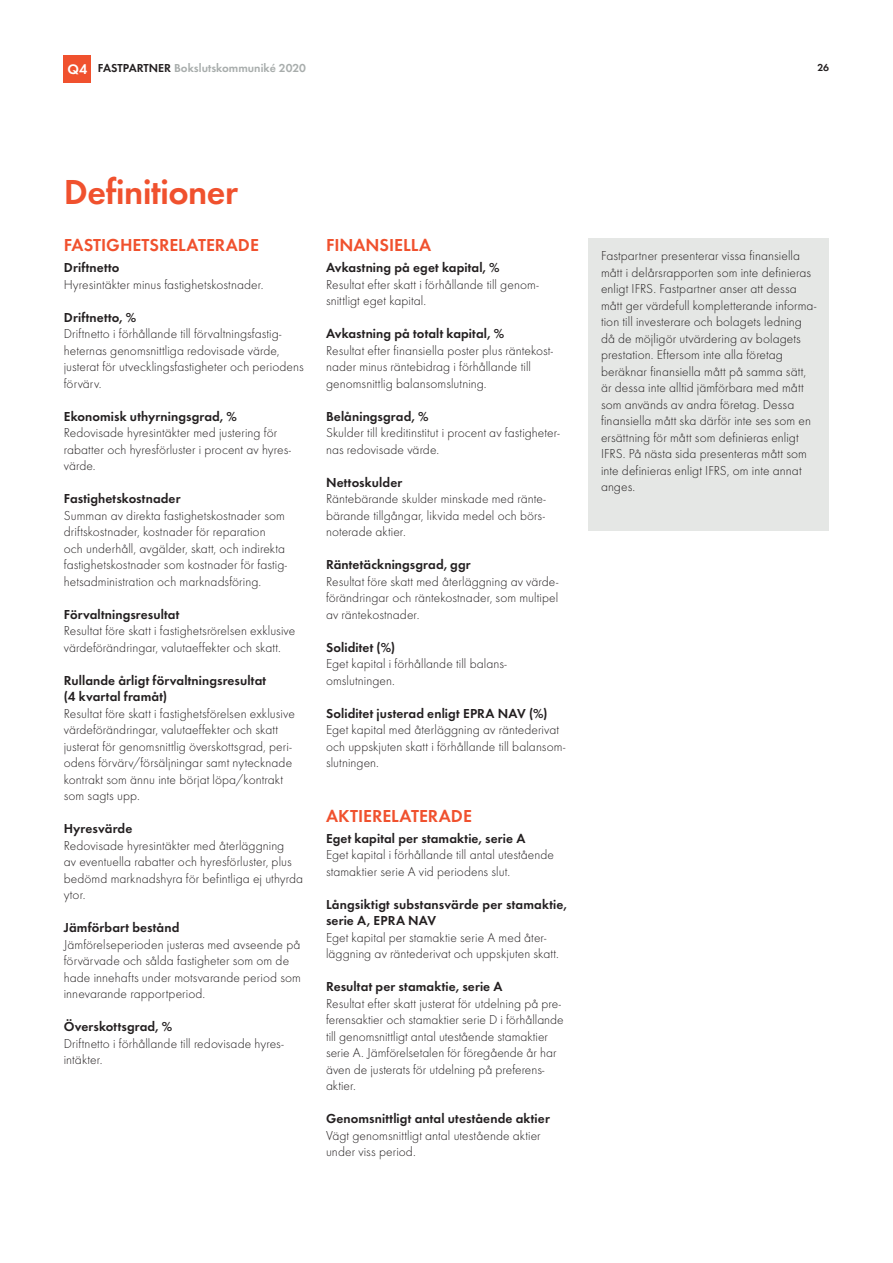
<style>
.page{position:relative;width:893px;height:1263px;background:#fff}
.page>*{position:absolute;margin:0;border:0;box-sizing:border-box;transform-origin:0 0}
.Rubrik{font:600 36px "Futura EFTU";letter-spacing:-.01em;color:#f0512e}
.Röd_underrubrik{font:600 18px "Futura EFTU";color:#f0512e}
.Futura_bröd{font:300 13.5px/16.5px "Futura EFTU";letter-spacing:.005em;color:#231f20}
.Mellis{font:600 13.5px/16.5px "Futura EFTU";letter-spacing:.01em;color:#231f20}
.t1{font:600 12px "Futura EFTU";color:#a8adac}
.t2{font:600 10.5px "Futura EFTU";color:#231f20}
.s1{font-size:14.4px;color:#fff}
.s2{color:#231f20}
</style>
<div class="page">
<div style="left:64px;top:55px;width:27px;height:27px;background:#f0512e"></div>
<div style="left:588px;top:238px;width:241px;height:293px;background:#e5e7e5"></div>
<p class="t1" style="left:68px;top:61px;width:240px"><span class="s1">Q4</span> <span class="s2">FASTPARTNER</span> Bokslutskommuniké 2020</p>
<p class="t2" style="left:817px;top:61px;width:13px">26</p>
<p class="Rubrik" style="left:64px;top:170px;width:176px">Definitioner</p>
<p class="Röd_underrubrik" style="left:64px;top:235px;width:197px">FASTIGHETSRELATERADE</p>
<p class="Mellis" style="left:64px;top:259px;width:57px">Driftnetto</p>
<p class="Futura_bröd" style="left:64px;top:276px;width:201px">Hyresintäkter minus fastighetskostnader.</p>
<p class="Mellis" style="left:64px;top:309px;width:74px">Driftnetto, %</p>
<p class="Futura_bröd" style="left:64px;top:326px;width:241px">Driftnetto i förhållande till förvaltningsfastig&shy;heternas genomsnittliga redovisade värde, justerat för utvecklingsfastigheter och periodens förvärv.</p>
<p class="Mellis" style="left:64px;top:408px;width:175px">Ekonomisk uthyrningsgrad, %</p>
<p class="Futura_bröd" style="left:64px;top:425px;width:229px">Redovisade hyresintäkter med justering för rabatter och hyresförluster i procent av hyres&shy;värde.</p>
<p class="Mellis" style="left:64px;top:490px;width:118px">Fastighetskostnader</p>
<p class="Futura_bröd" style="left:64px;top:507px;width:225px">Summan av direkta fastighetskostnader som driftskostnader, kostnader för reparation och underhåll, avgälder, skatt, och indirekta fastighetskostnader som kostnader för fastig&shy;hetsadministration och marknadsföring.</p>
<p class="Mellis" style="left:64px;top:606px;width:117px">Förvaltningsresultat</p>
<p class="Futura_bröd" style="left:64px;top:623px;width:233px">Resultat före skatt i fastighetsrörelsen exklusive värdeförändringar, valutaeffekter och skatt.</p>
<p class="Mellis" style="left:64px;top:672px;width:204px">Rullande årligt förvaltningsresultat</p>
<p class="Mellis" style="left:64px;top:688px;width:105px">(4 kvartal framåt)</p>
<p class="Futura_bröd" style="left:64px;top:705px;width:233px">Resultat före skatt i fastighetsförelsen exklusive värdeförändringar, valutaeffekter och skatt justerat för genomsnittlig överskottsgrad, peri&shy;odens förvärv/försäljningar samt nytecknade kontrakt som ännu inte börjat löpa/kontrakt som sagts upp.</p>
<p class="Mellis" style="left:64px;top:820px;width:70px">Hyresvärde</p>
<p class="Futura_bröd" style="left:64px;top:837px;width:241px">Redovisade hyresintäkter med återläggning<br>av eventuella rabatter och hyresförluster, plus bedömd marknadshyra för befintliga ej uthyrda ytor.</p>
<p class="Mellis" style="left:64px;top:919px;width:117px">Jämförbart bestånd</p>
<p class="Futura_bröd" style="left:64px;top:936px;width:239px">Jämförelseperioden justeras med avseende på förvärvade och sålda fastigheter som om de hade innehafts under motsvarande period som innevarande rapportperiod.</p>
<p class="Mellis" style="left:64px;top:1018px;width:110px">Överskottsgrad, %</p>
<p class="Futura_bröd" style="left:64px;top:1035px;width:221px">Driftnetto i förhållande till redovisade hyres&shy;intäkter.</p>
<p class="Röd_underrubrik" style="left:326px;top:235px;width:107px">FINANSIELLA</p>
<p class="Mellis" style="left:326px;top:259px;width:175px">Avkastning på eget kapital, %</p>
<p class="Futura_bröd" style="left:326px;top:276px;width:214px">Resultat efter skatt i förhållande till genom&shy;snittligt eget kapital.</p>
<p class="Mellis" style="left:326px;top:325px;width:180px">Avkastning på totalt kapital, %</p>
<p class="Futura_bröd" style="left:326px;top:342px;width:229px">Resultat efter finansiella poster plus räntekost&shy;nader minus räntebidrag i förhållande till genomsnittlig balansomslutning.</p>
<p class="Mellis" style="left:326px;top:408px;width:104px">Belåningsgrad, %</p>
<p class="Futura_bröd" style="left:326px;top:425px;width:235px">Skulder till kreditinstitut i procent av fastigheter&shy;nas redovisade värde.</p>
<p class="Mellis" style="left:326px;top:474px;width:78px">Nettoskulder</p>
<p class="Futura_bröd" style="left:326px;top:491px;width:221px;text-align:justify">Räntebärande skulder minskade med ränte&shy;bärande tillgångar, likvida medel och börs&shy;noterade aktier.</p>
<p class="Mellis" style="left:326px;top:556px;width:146px">Räntetäckningsgrad, ggr</p>
<p class="Futura_bröd" style="left:326px;top:573px;width:234px;text-align:justify">Resultat före skatt med återläggning av värde&shy;förändringar och räntekostnader, som multipel av räntekostnader.</p>
<p class="Mellis" style="left:326px;top:639px;width:71px">Soliditet (%)</p>
<p class="Futura_bröd" style="left:326px;top:656px;width:182px">Eget kapital i förhållande till balans&shy;omslutningen.</p>
<p class="Mellis" style="left:326px;top:705px;width:223px">Soliditet justerad enligt EPRA NAV (%)</p>
<p class="Futura_bröd" style="left:326px;top:722px;width:241px">Eget kapital med återläggning av räntederivat och uppskjuten skatt i förhållande till balansom&shy;slutningen.</p>
<p class="Röd_underrubrik" style="left:326px;top:805px;width:147px">AKTIERELATERADE</p>
<p class="Mellis" style="left:326px;top:830px;width:201px">Eget kapital per stamaktie, serie A</p>
<p class="Futura_bröd" style="left:326px;top:847px;width:230px">Eget kapital i förhållande till antal utestående stamaktier serie A vid periodens slut.</p>
<p class="Mellis" style="left:326px;top:896px;width:242px">Långsiktigt substansvärde per stamaktie, serie A, EPRA NAV</p>
<p class="Futura_bröd" style="left:326px;top:929px;width:234px">Eget kapital per stamaktie serie A med åter&shy;läggning av räntederivat och uppskjuten skatt.</p>
<p class="Mellis" style="left:326px;top:978px;width:178px">Resultat per stamaktie, serie A</p>
<p class="Futura_bröd" style="left:326px;top:995px;width:239px">Resultat efter skatt justerat för utdelning på pre&shy;ferensaktier och stamaktier serie D i förhållande till genomsnittligt antal utestående stamaktier serie A. Jämförelsetalen för föregående år har även de justerats för utdelning på preferens&shy;aktier.</p>
<p class="Mellis" style="left:326px;top:1110px;width:225px">Genomsnittligt antal utestående aktier</p>
<p class="Futura_bröd" style="left:326px;top:1127px;width:216px">Vägt genomsnittligt antal utestående aktier under viss period.</p>
<p class="Futura_bröd" style="left:601px;top:248px;width:217px">Fastpartner presenterar vissa finansiella mått i delårsrapporten som inte definieras enligt IFRS. Fastpartner anser att dessa mått ger värdefull kompletterande informa&shy;tion till investerare och bolagets ledning då de möjligör utvärdering av bolagets prestation. Eftersom inte alla företag beräknar finansiella mått på samma sätt, är dessa inte alltid jämförbara med mått som används av andra företag. Dessa finansiella mått ska därför inte ses som en ersättning för mått som definieras enligt IFRS. På nästa sida presenteras mått som inte definieras enligt IFRS, om inte annat anges.</p>
</div>
